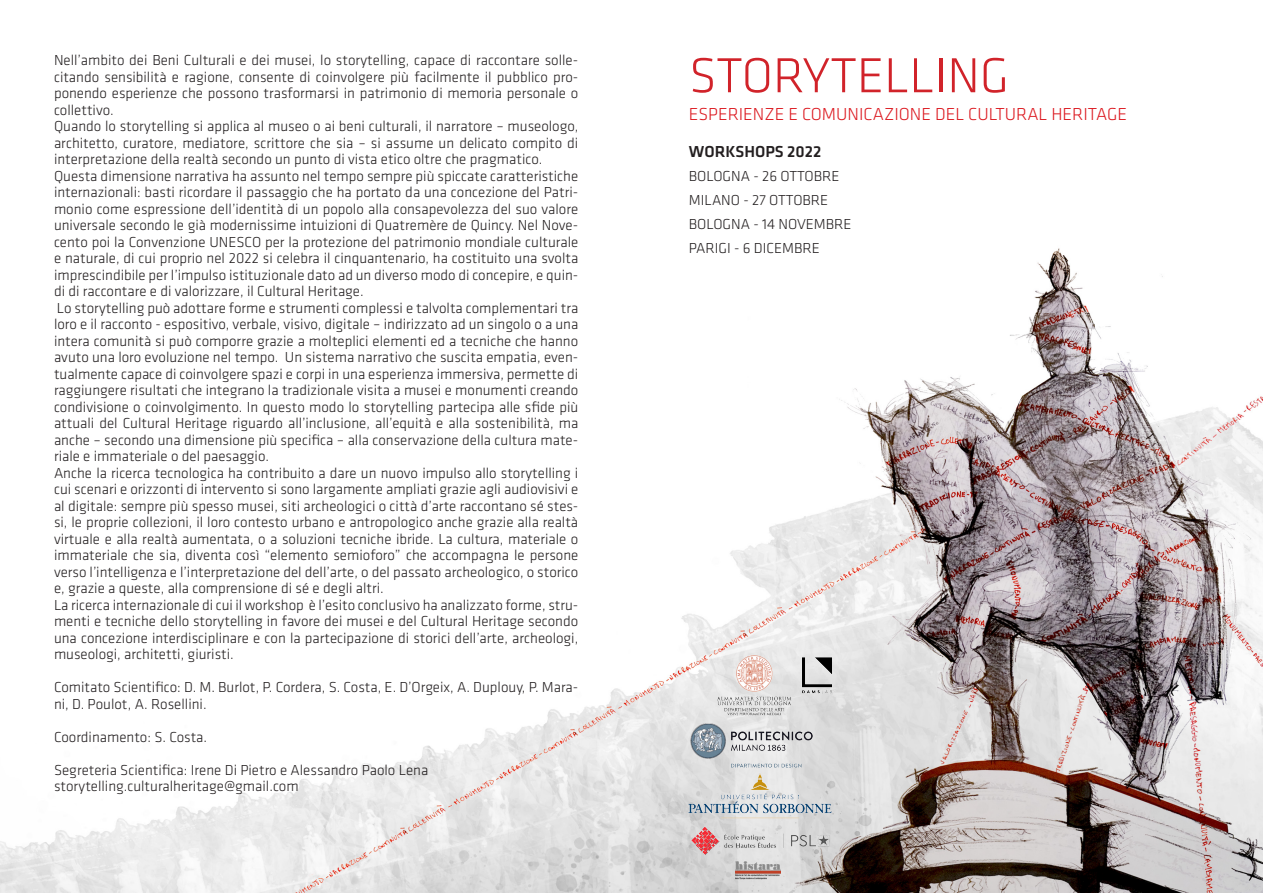
<style>
.page{position:relative;width:1263px;height:893px;background:#fff}
.page>*{position:absolute;margin:0;border:0;box-sizing:border-box;transform-origin:0 0}
.t1{font:300 51px "Klavika";color:#d1232a}
.t2{font:300 18px "Klavika";color:#dc1920}
.t3{font:500 16.5px "Klavika";color:#231f20}
.t4{font:300 15px/16.5px "Klavika";color:#231f20;text-align:justify}
</style>
<div class="page">
<img style="left:0;top:248px;width:1263px;height:645px">
<img style="left:644px;top:640px;width:223px;height:253px">
<img style="left:795px;top:652px;width:43px;height:48px">
<img style="left:736px;top:861px;width:44px;height:20px">
<p class="t4" style="left:54px;top:52px;width:526px">Nell’ambito dei Beni Culturali e dei musei, lo storytelling, capace di raccontare solle&shy;citando sensibilità e ragione, consente di coinvolgere più facilmente il pubblico pro&shy;ponendo esperienze che possono trasformarsi in patrimonio di memoria personale o collettivo.</p>
<p class="t4" style="left:54px;top:118px;width:526px">Quando lo storytelling si applica al museo o ai beni culturali, il narratore – museologo, architetto, curatore, mediatore, scrittore che sia – si assume un delicato compito di interpretazione della realtà secondo un punto di vista etico oltre che pragmatico.</p>
<p class="t4" style="left:54px;top:168px;width:526px">Questa dimensione narrativa ha assunto nel tempo sempre più spiccate caratteristiche internazionali: basti ricordare il passaggio che ha portato da una concezione del Patri&shy;monio come espressione dell’identità di un popolo alla consapevolezza del suo valore universale secondo le già modernissime intuizioni di Quatremère de Quincy. Nel Nove&shy;cento poi la Convenzione UNESCO per la protezione del patrimonio mondiale culturale e naturale, di cui proprio nel 2022 si celebra il cinquantenario, ha costituito una svolta imprescindibile per l’impulso istituzionale dato ad un diverso modo di concepire, e quin&shy;di di raccontare e di valorizzare, il Cultural Heritage.</p>
<p class="t4" style="left:54px;top:300px;width:526px">Lo storytelling può adottare forme e strumenti complessi e talvolta complementari tra loro e il racconto - espositivo, verbale, visivo, digitale – indirizzato ad un singolo o a una intera comunità si può comporre grazie a molteplici elementi ed a tecniche che hanno avuto una loro evoluzione nel tempo. Un sistema narrativo che suscita empatia, even&shy;tualmente capace di coinvolgere spazi e corpi in una esperienza immersiva, permette di raggiungere risultati che integrano la tradizionale visita a musei e monumenti creando condivisione o coinvolgimento. In questo modo lo storytelling partecipa alle sfide più attuali del Cultural Heritage riguardo all’inclusione, all’equità e alla sostenibilità, ma anche – secondo una dimensione più specifica – alla conservazione della cultura mate&shy;riale e immateriale o del paesaggio.</p>
<p class="t4" style="left:54px;top:465px;width:526px">Anche la ricerca tecnologica ha contribuito a dare un nuovo impulso allo storytelling i cui scenari e orizzonti di intervento si sono largamente ampliati grazie agli audiovisivi e al digitale: sempre più spesso musei, siti archeologici o città d’arte raccontano sé stes&shy;si, le proprie collezioni, il loro contesto urbano e antropologico anche grazie alla realtà virtuale e alla realtà aumentata, o a soluzioni tecniche ibride. La cultura, materiale o immateriale che sia, diventa così “elemento semioforo” che accompagna le persone verso l’intelligenza e l’interpretazione del dell’arte, o del passato archeologico, o storico e, grazie a queste, alla comprensione di sé e degli altri.</p>
<p class="t4" style="left:54px;top:597px;width:526px">La ricerca internazionale di cui il workshop è l’esito conclusivo ha analizzato forme, stru&shy;menti e tecniche dello storytelling in favore dei musei e del Cultural Heritage secondo una concezione interdisciplinare e con la partecipazione di storici dell’arte, archeologi, museologi, architetti, giuristi.</p>
<p class="t4" style="left:54px;top:679px;width:526px">Comitato Scientifico: D. M. Burlot, P. Cordera, S. Costa, E. D’Orgeix, A. Duplouy, P. Mara&shy;ni, D. Poulot, A. Rosellini.</p>
<p class="t4" style="left:54px;top:729px;width:155px">Coordinamento: S. Costa.</p>
<p class="t4" style="left:54px;top:762px;width:376px">Segreteria Scientifica: Irene Di Pietro e Alessandro Paolo Lena</p>
<p class="t4" style="left:54px;top:778px;width:246px">storytelling.culturalheritage@gmail.com</p>
<p class="t1" style="left:689px;top:48px;width:322px">STORYTELLING</p>
<p class="t2" style="left:689px;top:104px;width:440px">ESPERIENZE E COMUNICAZIONE DEL CULTURAL HERITAGE</p>
<p class="t3" style="left:689px;top:142px;width:134px">WORKSHOPS 2022</p>
<p class="t4" style="left:689px;top:168px;width:152px">BOLOGNA - 26 OTTOBRE</p>
<p class="t4" style="left:689px;top:188px;width:164px;line-height:24px">MILANO - 27 OTTOBRE<br>BOLOGNA - 14 NOVEMBRE</p>
<p class="t4" style="left:689px;top:240px;width:132px">PARIGI - 6 DICEMBRE</p>
</div>
